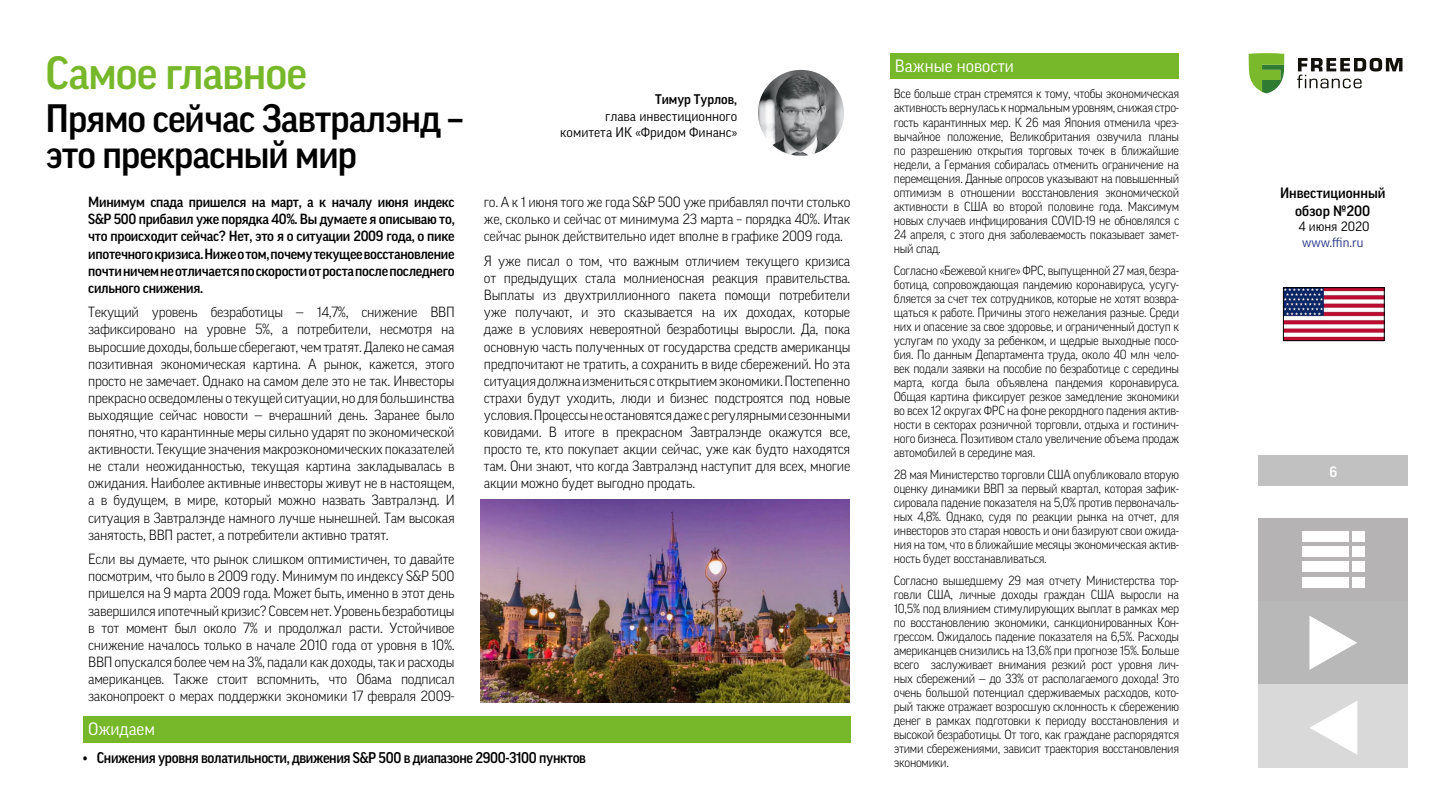
<style>
.page{position:relative;width:1440px;height:810px;background:#fff}
.page>*{position:absolute;margin:0;border:0;box-sizing:border-box;transform-origin:0 0}
.t1{font:500 45px "Good Pro";letter-spacing:-.02em;color:#76b82a}
.t2{font:500 38.25px/36px "Good Pro";letter-spacing:-.025em;color:#000}
.t3{font:17.25px "Good Pro";color:#fff}
.t4{font:500 15px "Good Pro";letter-spacing:-.025em;color:#000;scale:.95 1}
.t5{font:500 14.48px/17.4px "Good Pro";color:#000;text-align:center}
.t6{font:500 14.48px "Good Pro";color:#fff}
.t7{font:300 14.25px/17.1px "Good Pro";letter-spacing:-.02em;color:#000;text-align:justify}
.t8{font:500 14.25px/17.1px "Good Pro";letter-spacing:-.02em;color:#000;text-align:justify}
.t9{font:13.5px "Good Pro";color:#000}
.t10{font:500 13.5px "Good Pro";color:#000}
.t11{font:13.05px "Good Pro";color:#283583}
.t12{font:13.05px "Good Pro";color:#000}
.t13{font:300 12.75px/14px "Good Pro";letter-spacing:-.025em;color:#000;text-align:justify;scale:.96 1}
</style>
<div class="page">
<div style="left:1258px;top:456px;width:150px;height:30px;background:#c1c1c1"></div>
<svg style="left:1249px;top:53px;width:35px;height:40px"></svg>
<svg style="left:1297px;top:58px;width:105px;height:30px"></svg>
<div style="left:1259px;top:518px;width:149px;height:83px;background:#b5b3b3"></div>
<div style="left:1302px;top:531px;width:46px;height:11px;background:#fff"></div>
<div style="left:1352px;top:531px;width:13px;height:11px;background:#fff"></div>
<div style="left:1302px;top:547px;width:46px;height:10px;background:#fff"></div>
<div style="left:1352px;top:547px;width:13px;height:10px;background:#fff"></div>
<div style="left:1302px;top:562px;width:46px;height:10px;background:#fff"></div>
<div style="left:1352px;top:562px;width:13px;height:10px;background:#fff"></div>
<div style="left:1302px;top:577px;width:46px;height:11px;background:#fff"></div>
<div style="left:1352px;top:577px;width:13px;height:11px;background:#fff"></div>
<div style="left:890px;top:53px;width:289px;height:26px;background:#76b82a"></div>
<img style="left:758px;top:70px;width:86px;height:86px;border-radius:43px">
<img style="left:1285px;top:289px;width:97px;height:50px">
<div style="left:1283px;top:287px;width:101px;height:54px;border:1px solid #000"></div>
<div style="left:1259px;top:601px;width:149px;height:83px;background:#b8b8b8"></div>
<svg style="left:1309px;top:616px;width:48px;height:54px"></svg>
<div style="left:1259px;top:684px;width:149px;height:83px;background:#d9d9d9"></div>
<svg style="left:1310px;top:701px;width:47px;height:54px"></svg>
<div style="left:83px;top:716px;width:767px;height:26px;background:#76b82a"></div>
<img style="left:481px;top:500px;width:368px;height:203px">
<p class="t1" style="left:46px;top:48px;width:263px">Самое главное</p>
<p class="t2" style="left:46px;top:100px;width:420px">Прямо сейчас Завтралэнд – это прекрасный мир</p>
<p class="t8" style="left:88px;top:194px;width:368px">Минимум спада пришелся на март, а к началу июня индекс S&amp;P 500 прибавил уже порядка 40%. Вы думаете я описываю то, что происходит сейчас? Нет, это я о ситуации 2009 года, о пике ипотечного кризиса. Ниже о том, почему текущее восстановление почти ничем не отличается по скорости от роста после последнего сильного снижения.</p>
<p class="t7" style="left:88px;top:304px;width:368px">Текущий уровень безработицы — 14,7%, снижение ВВП зафиксировано на уровне 5%, а потребители, несмотря на выросшие доходы, больше сберегают, чем тратят. Далеко не самая позитивная экономическая картина. А рынок, кажется, этого просто не замечает. Однако на самом деле это не так. Инвесторы прекрасно осведомлены о текущей ситуации, но для большинства выходящие сейчас новости — вчерашний день. Заранее было понятно, что карантинные меры сильно ударят по экономической активности. Текущие значения макроэкономических показателей не стали неожиданностью, текущая картина закладывалась в ожидания. Наиболее активные инвесторы живут не в настоящем, а в будущем, в мире, который можно назвать Завтралэнд. И ситуация в Завтралэнде намного лучше нынешней. Там высокая занятость, ВВП растет, а потребители активно тратят.</p>
<p class="t7" style="left:88px;top:551px;width:368px">Если вы думаете, что рынок слишком оптимистичен, то давайте посмотрим, что было в 2009 году. Минимум по индексу S&amp;P 500 пришелся на 9 марта 2009 года. Может быть, именно в этот день завершился ипотечный кризис? Совсем нет. Уровень безработицы в тот момент был около 7% и продолжал расти. Устойчивое снижение началось только в начале 2010 года от уровня в 10%.<br>ВВП опускался более чем на 3%, падали как доходы, так и расходы американцев. Также стоит вспомнить, что Обама подписал законопроект о мерах поддержки экономики 17 февраля 2009-</p>
<p class="t10" style="left:655px;top:92px;width:84px">Тимур Турлов,</p>
<p class="t9" style="left:605px;top:108px;width:133px">глава инвестиционного</p>
<p class="t9" style="left:560px;top:124px;width:178px">комитета ИК «Фридом Финанс»</p>
<p class="t7" style="left:484px;top:194px;width:368px">го. А к 1 июня того же года S&amp;P 500 уже прибавлял почти столько же, сколько и сейчас от минимума 23 марта – порядка 40%. Итак сейчас рынок действительно идет вполне в графике 2009 года.</p>
<p class="t7" style="left:484px;top:252px;width:368px">Я уже писал о том, что важным отличием текущего кризиса от предыдущих стала молниеносная реакция правительства.<br>Выплаты из двухтриллионного пакета помощи потребители уже получают, и это сказывается на их доходах, которые даже в условиях невероятной безработицы выросли. Да, пока основную часть полученных от государства средств американцы предпочитают не тратить, а сохранить в виде сбережений. Но эта ситуация должна измениться с открытием экономики. Постепенно страхи будут уходить, люди и бизнес подстроятся под новые условия. Процессы не остановятся даже с регулярными сезонными ковидами. В итоге в прекрасном Завтралэнде окажутся все, просто те, кто покупает акции сейчас, уже как будто находятся там. Они знают, что когда Завтралэнд наступит для всех, многие акции можно будет выгодно продать.</p>
<p class="t3" style="left:88px;top:719px;width:69px">Ожидаем</p>
<p class="t4" style="left:83px;top:749px;width:531px">• Снижения уровня волатильности, движения S&amp;P 500 в диапазоне 2900-3100 пунктов</p>
<p class="t3" style="left:895px;top:56px;width:121px">Важные новости</p>
<p class="t13" style="left:894px;top:87px;width:299px">Все больше стран стремятся к тому, чтобы экономическая активность вернулась к нормальным уровням, снижая стро&shy;гость карантинных мер. К 26 мая Япония отменила чрез&shy;вычайное положение, Великобритания озвучила планы по разрешению открытия торговых точек в ближайшие недели, а Германия собиралась отменить ограничение на перемещения. Данные опросов указывают на повышенный оптимизм в отношении восстановления экономической активности в США во второй половине года. Максимум новых случаев инфицирования COVID-19 не обновлялся с 24 апреля, с этого дня заболеваемость показывает замет&shy;ный спад.</p>
<p class="t13" style="left:894px;top:263px;width:299px">Согласно «Бежевой книге» ФРС, выпущенной 27 мая, безра&shy;ботица, сопровождающая пандемию коронавируса, усугу&shy;бляется за счет тех сотрудников, которые не хотят возвра&shy;щаться к работе. Причины этого нежелания разные. Среди них и опасение за свое здоровье, и ограниченный доступ к услугам по уходу за ребенком, и щедрые выходные посо&shy;бия. По данным Департамента труда, около 40 млн чело&shy;век подали заявки на пособие по безработице с середины марта, когда была объявлена пандемия коронавируса.<br>Общая картина фиксирует резкое замедление экономики во всех 12 округах ФРС на фоне рекордного падения актив&shy;ности в секторах розничной торговли, отдыха и гостинич&shy;ного бизнеса. Позитивом стало увеличение объема продаж автомобилей в середине мая.</p>
<p class="t13" style="left:894px;top:467px;width:299px">28 мая Министерство торговли США опубликовало вторую оценку динамики ВВП за первый квартал, которая зафик&shy;сировала падение показателя на 5,0% против первоначаль&shy;ных 4,8%. Однако, судя по реакции рынка на отчет, для инвесторов это старая новость и они базируют свои ожида&shy;ния на том, что в ближайшие месяцы экономическая актив&shy;ность будет восстанавливаться.</p>
<p class="t13" style="left:894px;top:573px;width:299px">Согласно вышедшему 29 мая отчету Министерства тор&shy;говли США, личные доходы граждан США выросли на 10,5% под влиянием стимулирующих выплат в рамках мер по восстановлению экономики, санкционированных Кон&shy;грессом. Ожидалось падение показателя на 6,5%. Расходы американцев снизились на 13,6% при прогнозе 15%. Больше всего заслуживает внимания резкий рост уровня лич&shy;ных сбережений — до 33% от располагаемого дохода! Это очень большой потенциал сдерживаемых расходов, кото&shy;рый также отражает возросшую склонность к сбережению денег в рамках подготовки к периоду восстановления и высокой безработицы. От того, как граждане распорядятся этими сбережениями, зависит траектория восстановления экономики.</p>
<p class="t5" style="left:1280px;top:185px;width:107px">Инвестиционный обзор №200</p>
<p class="t12" style="left:1299px;top:219px;width:72px">4 июня 2020</p>
<p class="t11" style="left:1302px;top:235px;width:63px">www.ffin.ru</p>
<p class="t6" style="left:1329px;top:463px;width:9px">6</p>
</div>
